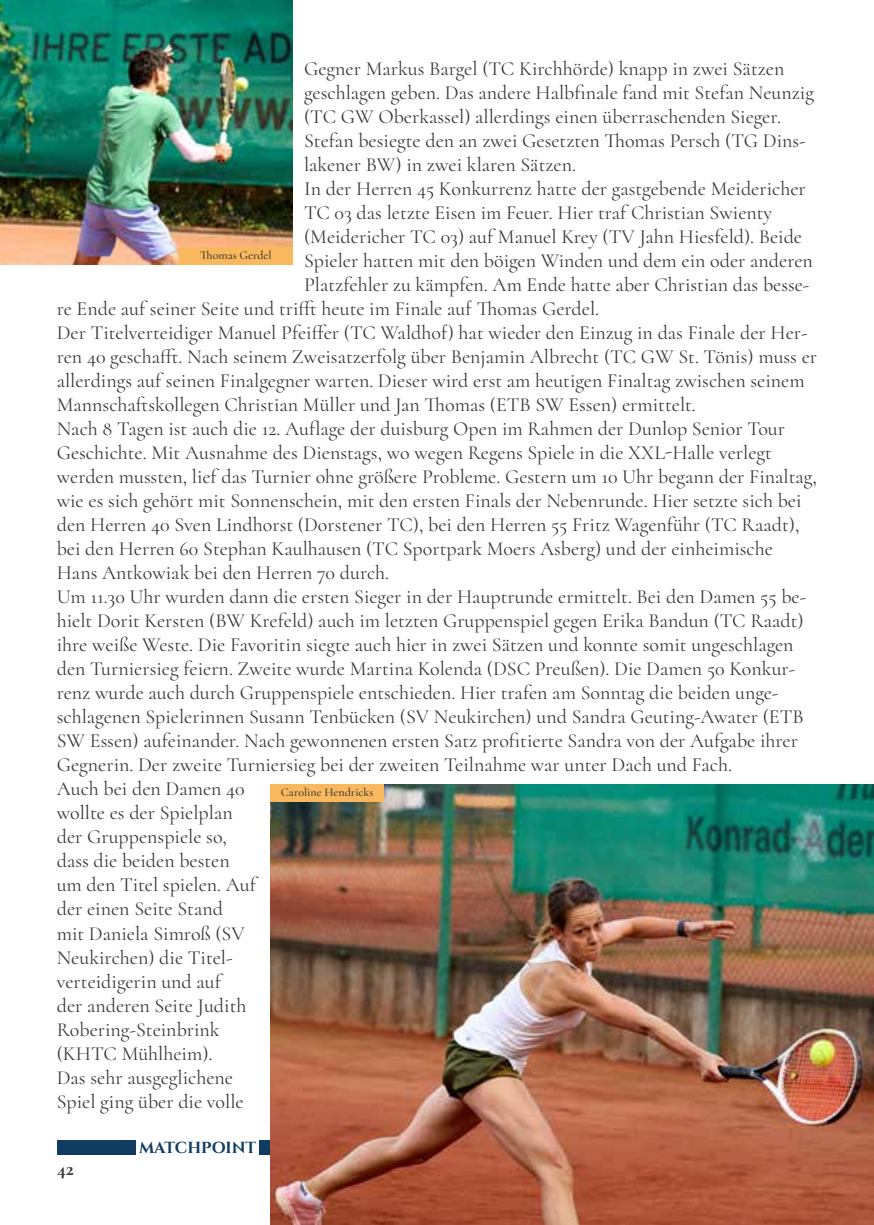
<style>
.page{position:relative;width:874px;height:1225px;background:#fff}
.page>*{position:absolute;margin:0;border:0;box-sizing:border-box;transform-origin:0 0}
.t1{font:20px "Cormorant";color:#363635}
.t2{font:700 20px "Cormorant";color:#363635}
.t3{font:700 16px "Cinzel";color:#103c61}
.t4{font:500 12px "Cormorant";color:#363635}
</style>
<div class="page">
<img style="left:0;top:0;width:292px;height:265px">
<div style="left:57px;top:1140px;width:79px;height:14px;background:#103c61"></div>
<img style="left:270px;top:784px;width:603px;height:441px">
<div style="left:270px;top:784px;width:114px;height:17px;background:#f9b75e"></div>
<div style="left:179px;top:248px;width:113px;height:17px;background:#f9b75e"></div>
<p class="t1" style="left:304px;top:57px;width:481px">Gegner Markus Bargel (TC Kirchhörde) knapp in zwei Sätzen</p>
<p class="t1" style="left:304px;top:81px;width:511px">geschlagen geben. Das andere Halbfinale fand mit Stefan Neunzig</p>
<p class="t1" style="left:304px;top:105px;width:478px">(TC GW Oberkassel) allerdings einen überraschenden Sieger.</p>
<p class="t1" style="left:304px;top:129px;width:503px">Stefan besiegte den an zwei Gesetzten Thomas Persch (TG Dins-</p>
<p class="t1" style="left:304px;top:153px;width:273px">lakener BW) in zwei klaren Sätzen.</p>
<p class="t1" style="left:304px;top:177px;width:503px">In der Herren 45 Konkurrenz hatte der gastgebende Meidericher</p>
<p class="t1" style="left:304px;top:201px;width:469px">TC 03 das letzte Eisen im Feuer. Hier traf Christian Swienty</p>
<p class="t1" style="left:304px;top:225px;width:499px">(Meidericher TC 03) auf Manuel Krey (TV Jahn Hiesfeld). Beide</p>
<p class="t1" style="left:304px;top:249px;width:510px">Spieler hatten mit den böigen Winden und dem ein oder anderen</p>
<p class="t1" style="left:304px;top:273px;width:506px">Platzfehler zu kämpfen. Am Ende hatte aber Christian das besse-</p>
<p class="t1" style="left:57px;top:297px;width:543px">re Ende auf seiner Seite und trifft heute im Finale auf Thomas Gerdel.</p>
<p class="t1" style="left:57px;top:321px;width:752px">Der Titelverteidiger Manuel Pfeiffer (TC Waldhof) hat wieder den Einzug in das Finale der Her-</p>
<p class="t1" style="left:57px;top:345px;width:761px">ren 40 geschafft. Nach seinem Zweisatzerfolg über Benjamin Albrecht (TC GW St. Tönis) muss er</p>
<p class="t1" style="left:57px;top:369px;width:749px">allerdings auf seinen Finalgegner warten. Dieser wird erst am heutigen Finaltag zwischen seinem</p>
<p class="t1" style="left:57px;top:393px;width:640px">Mannschaftskollegen Christian Müller und Jan Thomas (ETB SW Essen) ermittelt.</p>
<p class="t1" style="left:57px;top:417px;width:729px">Nach 8 Tagen ist auch die 12. Auflage der duisburg Open im Rahmen der Dunlop Senior Tour</p>
<p class="t1" style="left:57px;top:441px;width:716px">Geschichte. Mit Ausnahme des Dienstags, wo wegen Regens Spiele in die XXL-Halle verlegt</p>
<p class="t1" style="left:57px;top:465px;width:761px">werden mussten, lief das Turnier ohne größere Probleme. Gestern um 10 Uhr begann der Finaltag,</p>
<p class="t1" style="left:57px;top:489px;width:746px">wie es sich gehört mit Sonnenschein, mit den ersten Finals der Nebenrunde. Hier setzte sich bei</p>
<p class="t1" style="left:57px;top:513px;width:743px">den Herren 40 Sven Lindhorst (Dorstener TC), bei den Herren 55 Fritz Wagenführ (TC Raadt),</p>
<p class="t1" style="left:57px;top:537px;width:717px">bei den Herren 60 Stephan Kaulhausen (TC Sportpark Moers Asberg) und der einheimische</p>
<p class="t1" style="left:57px;top:561px;width:334px">Hans Antkowiak bei den Herren 70 durch.</p>
<p class="t1" style="left:57px;top:585px;width:750px">Um 11.30 Uhr wurden dann die ersten Sieger in der Hauptrunde ermittelt. Bei den Damen 55 be-</p>
<p class="t1" style="left:57px;top:609px;width:748px">hielt Dorit Kersten (BW Krefeld) auch im letzten Gruppenspiel gegen Erika Bandun (TC Raadt)</p>
<p class="t1" style="left:57px;top:633px;width:738px">ihre weiße Weste. Die Favoritin siegte auch hier in zwei Sätzen und konnte somit ungeschlagen</p>
<p class="t1" style="left:57px;top:657px;width:739px">den Turniersieg feiern. Zweite wurde Martina Kolenda (DSC Preußen). Die Damen 50 Konkur-</p>
<p class="t1" style="left:57px;top:681px;width:722px">renz wurde auch durch Gruppenspiele entschieden. Hier trafen am Sonntag die beiden unge-</p>
<p class="t1" style="left:57px;top:705px;width:748px">schlagenen Spielerinnen Susann Tenbücken (SV Neukirchen) und Sandra Geuting-Awater (ETB</p>
<p class="t1" style="left:57px;top:729px;width:742px">SW Essen) aufeinander. Nach gewonnenen ersten Satz profitierte Sandra von der Aufgabe ihrer</p>
<p class="t1" style="left:57px;top:753px;width:676px">Gegnerin. Der zweite Turniersieg bei der zweiten Teilnahme war unter Dach und Fach.</p>
<p class="t1" style="left:57px;top:777px;width:189px">Auch bei den Damen 40</p>
<p class="t1" style="left:57px;top:801px;width:177px">wollte es der Spielplan</p>
<p class="t1" style="left:57px;top:825px;width:172px">der Gruppenspiele so,</p>
<p class="t1" style="left:57px;top:849px;width:174px">dass die beiden besten</p>
<p class="t1" style="left:57px;top:873px;width:201px">um den Titel spielen. Auf</p>
<p class="t1" style="left:57px;top:897px;width:168px">der einen Seite Stand</p>
<p class="t1" style="left:57px;top:921px;width:189px">mit Daniela Simroß (SV</p>
<p class="t1" style="left:57px;top:945px;width:177px">Neukirchen) die Titel-</p>
<p class="t1" style="left:57px;top:969px;width:166px">verteidigerin und auf</p>
<p class="t1" style="left:57px;top:993px;width:191px">der anderen Seite Judith</p>
<p class="t1" style="left:57px;top:1017px;width:164px">Robering-Steinbrink</p>
<p class="t1" style="left:57px;top:1041px;width:157px">(KHTC Mühlheim).</p>
<p class="t1" style="left:57px;top:1065px;width:178px">Das sehr ausgeglichene</p>
<p class="t1" style="left:57px;top:1089px;width:188px">Spiel ging über die volle</p>
<p class="t4" style="left:200px;top:247px;width:73px">Thomas Gerdel</p>
<p class="t4" style="left:281px;top:784px;width:94px">Caroline Hendricks</p>
<p class="t2" style="left:57px;top:1156px;width:19px">42</p>
<p class="t3" style="left:139px;top:1137px;width:119px">MATCHPOINT</p>
</div>
